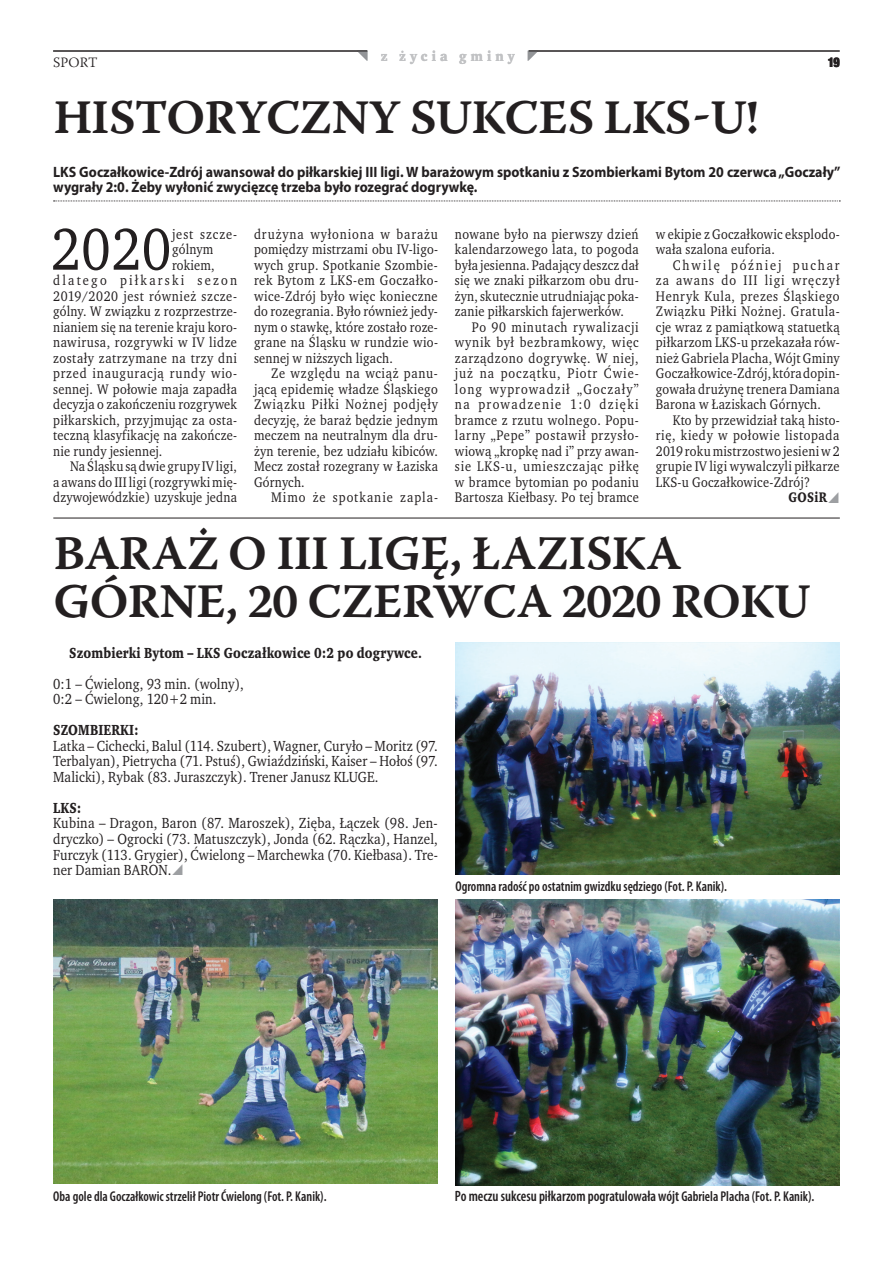
<style>
.page{position:relative;width:893px;height:1263px;background:#fff}
.page>*{position:absolute;margin:0;border:0;box-sizing:border-box;transform-origin:0 0}
.t1{font:60.45px "Wro Text";color:#231f20;scale:.93 1}
.t2{font:48px/48px "Warnock Pro Semibold Capt";letter-spacing:-.02em;color:#231f20}
.t3{font:15px/15.6px "Wro Text";letter-spacing:.01em;color:#231f20;text-align:justify;scale:.93 1}
.t4{font:700 15px/15.5px "Myriad Pro";color:#231f20;scale:.93 1}
.t5{font:600 condensed 15px "Myriad Pro";color:#231f20;scale:.94 1}
.t6{font:700 15px "Wro Text";letter-spacing:.01em;color:#231f20;scale:.93 1}
.t7{font:14.25px/15.5px "Wro Text";letter-spacing:.02em;color:#231f20;text-align:justify;scale:.93 1}
.t8{font:600 condensed 14.25px "Myriad Pro";color:#231f20;scale:.94 1}
.t9{font:14.25px "Wro Text";letter-spacing:.045em;color:#231f20;scale:.93 1}
.t10{font:14.25px "Wro Text";letter-spacing:.04em;color:#231f20;scale:.93 1}
.t11{font:14.25px "Wro Text";letter-spacing:.055em;color:#231f20;scale:.93 1}
.t12{font:14.25px "Wro Text";letter-spacing:.17em;color:#231f20;scale:.93 1}
.t13{font:14.25px "Wro Text";letter-spacing:.075em;color:#231f20;scale:.93 1}
.t14{font:700 14.25px "Wro Text";letter-spacing:.29em;color:#c1c2c4}
.t15{font:14.25px "Wro Text";letter-spacing:.07em;color:#231f20;scale:.93 1}
.t16{font:300 14.25px "Warnock Pro";letter-spacing:.005em;color:#231f20}
.t17{font:700 14.25px "Wro Text";letter-spacing:.02em;color:#231f20;scale:.93 1}
.t18{font:700 14.25px "Wro Head";color:#231f20}
.s1{font-size:14.25px}
</style>
<div class="page">
<hr style="left:53px;top:51px;width:314px;height:1px;background:#231f20">
<hr style="left:529px;top:51px;width:311px;height:1px;background:#231f20">
<svg style="left:54px;top:201px;width:786px;height:1px"></svg>
<img style="left:455px;top:642px;width:385px;height:233px">
<img style="left:53px;top:899px;width:385px;height:285px">
<img style="left:455px;top:899px;width:385px;height:286px">
<hr style="left:53px;top:518px;width:787px;height:1px;background:#231f20">
<p class="t16" style="left:53px;top:53px;width:46px">SPort</p>
<p class="t14" style="left:381px;top:47px;width:135px">z życia gminy</p>
<p class="t18" style="left:828px;top:53px;width:14px">19</p>
<h2 class="t2" style="left:53px;top:92px;width:707px">HISTORYCZNY SUKCES LKS-U!</h2>
<p class="t4" style="left:53px;top:163px;width:848px">LKS Goczałkowice-Zdrój awansował do piłkarskiej III ligi. W barażowym spotkaniu z Szombierkami Bytom 20 czerwca „Goczały” wygrały 2:0. Żeby wyłonić zwycięzcę trzeba było rozegrać dogrywkę.</p>
<h1 class="t1" style="left:51px;top:211px;width:131px">2020</h1>
<p class="t15" style="left:172px;top:225px;width:71px">jest szcze-</p>
<p class="t7" style="left:172px;top:242px;width:46px">gólnym</p>
<p class="t7" style="left:172px;top:257px;width:47px">rokiem,</p>
<p class="t12" style="left:53px;top:271px;width:199px">dlatego piłkarski sezon</p>
<p class="t9" style="left:53px;top:287px;width:199px">2019/2020 jest również szcze-</p>
<p class="t7" style="left:53px;top:304px;width:199px">gólny. W związku z rozprzestrze-</p>
<p class="t7" style="left:53px;top:319px;width:199px">nianiem się na terenie kraju koro-</p>
<p class="t7" style="left:53px;top:335px;width:199px">nawirusa, rozgrywki w IV lidze</p>
<p class="t10" style="left:53px;top:349px;width:199px">zostały zatrzymane na trzy dni</p>
<p class="t11" style="left:53px;top:365px;width:199px">przed inauguracją rundy wio-</p>
<p class="t7" style="left:53px;top:381px;width:199px">sennej. W połowie maja zapadła</p>
<p class="t7" style="left:53px;top:397px;width:199px">decyzja o zakończeniu rozgrywek</p>
<p class="t7" style="left:53px;top:412px;width:199px">piłkarskich, przyjmując za osta-</p>
<p class="t7" style="left:53px;top:428px;width:199px">teczną klasyfikację na zakończe-</p>
<p class="t7" style="left:53px;top:443px;width:119px">nie rundy jesiennej.</p>
<p class="t7" style="left:70px;top:459px;width:181px">Na Śląsku są dwie grupy IV ligi,</p>
<p class="t7" style="left:53px;top:474px;width:199px">a awans do III ligi (rozgrywki mię-</p>
<p class="t7" style="left:53px;top:490px;width:199px">dzywojewódzkie) uzyskuje jedna</p>
<p class="t7" style="left:254px;top:226px;width:199px">drużyna wyłoniona w barażu pomiędzy mistrzami obu IV-ligo&shy;wych grup. Spotkanie Szombie&shy;rek Bytom z LKS-em Goczałko&shy;wice-Zdrój było więc konieczne do rozegrania. Było również jedy&shy;nym o stawkę, które zostało roze&shy;grane na Śląsku w rundzie wio&shy;sennej w niższych ligach.</p>
<p class="t7" style="left:254px;top:366px;width:199px;text-indent:17px">Ze względu na wciąż panu&shy;jącą epidemię władze Śląskiego Związku Piłki Nożnej podjęły decyzję, że baraż będzie jednym meczem na neutralnym dla dru&shy;żyn terenie, bez udziału kibiców.<br>Mecz został rozegrany w Łaziska Górnych.</p>
<p class="t13" style="left:271px;top:489px;width:181px">Mimo że spotkanie zapla-</p>
<p class="t7" style="left:455px;top:226px;width:199px">nowane było na pierwszy dzień kalendarzowego lata, to pogoda była jesienna. Padający deszcz dał się we znaki piłkarzom obu dru&shy;żyn, skutecznie utrudniając poka&shy;zanie piłkarskich fajerwerków.</p>
<p class="t7" style="left:455px;top:319px;width:199px;text-indent:17px">Po 90 minutach rywalizacji wynik był bezbramkowy, więc zarządzono dogrywkę. W niej, już na początku, Piotr Ćwie&shy;long wyprowadził „Goczały” na prowadzenie 1:0 dzięki bramce z rzutu wolnego. Popu&shy;larny „Pepe” postawił przysło&shy;wiową „kropkę nad i” przy awan&shy;sie LKS-u, umieszczając piłkę w bramce bytomian po podaniu Bartosza Kiełbasy. Po tej bramce</p>
<p class="t7" style="left:656px;top:226px;width:199px">w ekipie z Goczałkowic eksplodo&shy;wała szalona euforia.</p>
<p class="t7" style="left:656px;top:257px;width:199px;text-indent:17px">Chwilę później puchar za awans do III ligi wręczył Henryk Kula, prezes Śląskiego Związku Piłki Nożnej. Gratula&shy;cje wraz z pamiątkową statuetką piłkarzom LKS-u przekazała rów&shy;nież Gabriela Placha, Wójt Gminy Goczałkowice-Zdrój, która dopin&shy;gowała drużynę trenera Damiana Barona w Łaziskach Górnych.</p>
<p class="t7" style="left:656px;top:412px;width:199px;text-indent:17px">Kto by przewidział taką histo&shy;rię, kiedy w połowie listopada 2019 roku mistrzostwo jesieni w 2 grupie IV ligi wywalczyli piłkarze LKS-u Goczałkowice-Zdrój?</p>
<p class="t17" style="left:789px;top:489px;width:43px">GOSiR</p>
<h2 class="t2" style="left:53px;top:528px;width:758px">BARAŻ O III LIGĘ, ŁAZISKA<br>GÓRNE, 20 CZERWCA 2020 ROKU</h2>
<p class="t6" style="left:69px;top:643px;width:381px">Szombierki Bytom – LKS Goczałkowice 0:2 po dogrywce.</p>
<p class="t3" style="left:53px;top:676px;width:207px">0:1 – Ćwielong, 93 min. (wolny),<br>0:2 – Ćwielong, 120+2 min.</p>
<p class="t6" style="left:53px;top:721px;width:94px">SZOMBIERKI:</p>
<p class="t3" style="left:53px;top:738px;width:415px">Latka – Cichecki, Balul (114. Szubert), Wagner, Curyło – Moritz (97.<br>Terbalyan), Pietrycha (71. Pstuś), Gwiaździński, Kaiser – Hołoś (97.<br>Malicki), Rybak (83. Juraszczyk). Trener Janusz KLUGE.</p>
<p class="t6" style="left:53px;top:798px;width:32px">LKS:</p>
<p class="t3" style="left:53px;top:815px;width:415px">Kubina – Dragon, Baron (87. Maroszek), Zięba, Łączek (98. Jen&shy;dryczko) – Ogrocki (73. Matuszczyk), Jonda (62. Rączka), Hanzel, Furczyk (113. Grygier), Ćwielong – Marchewka (70. Kiełbasa). Tre&shy;ner Damian BARON.</p>
<p class="t8" style="left:455px;top:877px;width:290px">Ogromna radość po ostatnim gwizdku sędziego (Fot. P. Kanik).</p>
<p class="t8" style="left:53px;top:1187px;width:292px">Oba gole dla Goczałkowic strzelił Piotr Ćwielong (Fot. P. Kanik).</p>
<p class="t5" style="left:455px;top:1187px;width:384px">Po meczu sukcesu piłkarzom pogratulowała wójt <span class="s1">Gabriela Placha (Fot. P. Kanik).</span></p>
</div>
